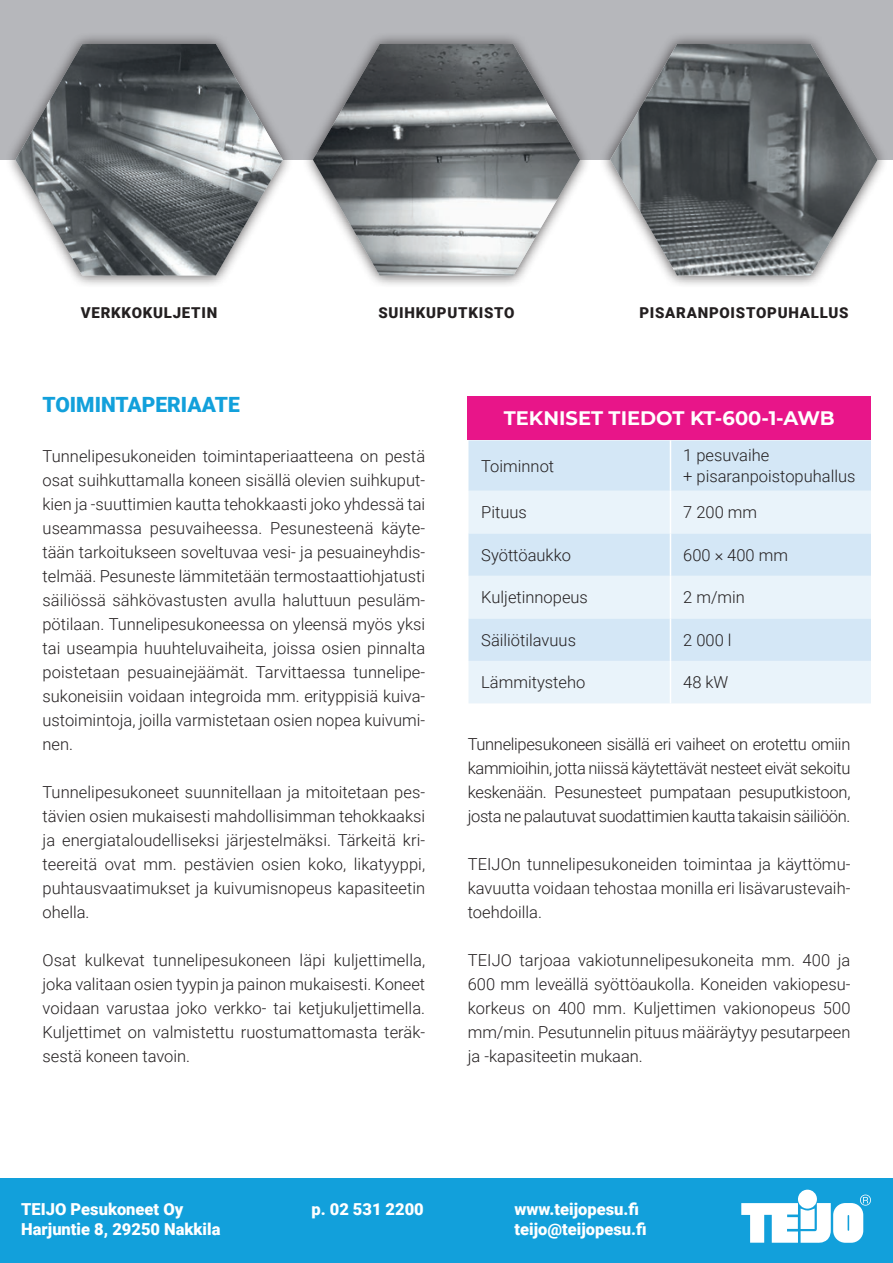
<style>
.page{position:relative;width:893px;height:1263px;background:#fff}
.page>*{position:absolute;margin:0;border:0;box-sizing:border-box;transform-origin:0 0}
.Otsikko_tekstissä{font:900 21px "Roboto";color:#12a0db}
.Perusteksti{font:700 19.5px "Montserrat";color:#fff}
.Perusteksti__grid{font:300 16.5px/24px "Roboto";color:#231f20;text-align:justify}
.t1{font:900 16.5px/19.5px "Roboto";color:#fff}
.Perusteksti-2{font:900 15px "Roboto";letter-spacing:.05em;color:#231f20}
</style>
<div class="page">
<div style="left:0;top:1178px;width:893px;height:85px;background:#12a0db"></div>
<svg style="left:798px;top:1190px;width:19px;height:18px"></svg>
<svg style="left:741px;top:1194px;width:130px;height:49px"></svg>
<div style="left:0;top:0;width:893px;height:160px;background:#b6b7bb"></div>
<div style="left:468px;top:396px;width:403px;height:44px;background:#e81589"></div>
<div style="left:468px;top:440px;width:403px;height:51px;background:#d4e7f6"></div>
<svg style="left:468px;top:491px;width:403px;height:212px;background:#e0eef8"></svg>
<hr style="left:670px;top:440px;width:1px;height:51px;background:#fff">
<hr style="left:670px;top:491px;width:1px;height:42px;background:#fff">
<hr style="left:670px;top:533px;width:1px;height:43px;background:#fff">
<hr style="left:670px;top:576px;width:1px;height:42px;background:#fff">
<hr style="left:670px;top:618px;width:1px;height:43px;background:#fff">
<hr style="left:670px;top:661px;width:1px;height:42px;background:#fff">
<div style="left:4px;top:32px;width:290px;height:256px;background:#231f20;opacity:.75"></div>
<img style="left:15px;top:44px;width:268px;height:231px">
<div style="left:302px;top:32px;width:289px;height:256px;background:#231f20;opacity:.75"></div>
<img style="left:313px;top:44px;width:267px;height:231px">
<div style="left:599px;top:32px;width:290px;height:256px;background:#231f20;opacity:.75"></div>
<img style="left:610px;top:44px;width:268px;height:231px">
<p class="Perusteksti-2" style="left:81px;top:302px;width:138px">VERKKOKULJETIN</p>
<p class="Perusteksti-2" style="left:378px;top:302px;width:138px">SUIHKUPUTKISTO</p>
<p class="Perusteksti-2" style="left:639px;top:302px;width:211px">PISARANPOISTOPUHALLUS</p>
<p class="Otsikko_tekstissä" style="left:43px;top:390px;width:199px">TOIMINTAPERIAATE</p>
<p class="Perusteksti__grid" style="left:43px;top:444px;width:384px">Tunnelipesukoneiden toimintaperiaatteena on pestä osat suihkuttamalla koneen sisällä olevien suihkuput&shy;kien ja -suuttimien kautta tehokkaasti joko yhdessä tai useammassa pesuvaiheessa. Pesunesteenä käyte&shy;tään tarkoitukseen soveltuvaa vesi- ja pesuaineyhdis&shy;telmää. Pesuneste lämmitetään termostaattiohjatusti säiliössä sähkövastusten avulla haluttuun pesuläm&shy;pötilaan. Tunnelipesukoneessa on yleensä myös yksi tai useampia huuhteluvaiheita, joissa osien pinnalta poistetaan pesuainejäämät. Tarvittaessa tunnelipe&shy;sukoneisiin voidaan integroida mm. erityppisiä kuiva&shy;ustoimintoja, joilla varmistetaan osien nopea kuivumi&shy;nen.</p>
<p class="Perusteksti__grid" style="left:43px;top:780px;width:384px">Tunnelipesukoneet suunnitellaan ja mitoitetaan pes&shy;tävien osien mukaisesti mahdollisimman tehokkaaksi ja energiataloudelliseksi järjestelmäksi. Tärkeitä kri&shy;teereitä ovat mm. pestävien osien koko, likatyyppi, puhtausvaatimukset ja kuivumisnopeus kapasiteetin ohella.</p>
<p class="Perusteksti__grid" style="left:43px;top:948px;width:384px">Osat kulkevat tunnelipesukoneen läpi kuljettimella, joka valitaan osien tyypin ja painon mukaisesti. Koneet voidaan varustaa joko verkko- tai ketjukuljettimella.<br>Kuljettimet on valmistettu ruostumattomasta teräk&shy;sestä koneen tavoin.</p>
<p class="Perusteksti" style="left:504px;top:404px;width:333px">TEKNISET TIEDOT KT-600-1-AWB</p>
<p class="Perusteksti__grid" style="left:481px;top:453px;width:74px">Toiminnot</p>
<p class="Perusteksti__grid" style="left:683px;top:444px;width:174px;line-height:21px">1 pesuvaihe<br>+ pisaranpoistopuhallus</p>
<p class="Perusteksti__grid" style="left:481px;top:500px;width:47px">Pituus</p>
<p class="Perusteksti__grid" style="left:683px;top:500px;width:75px">7 200 mm</p>
<p class="Perusteksti__grid" style="left:481px;top:542px;width:91px">Syöttöaukko</p>
<p class="Perusteksti__grid" style="left:683px;top:542px;width:106px">600 × 400 mm</p>
<p class="Perusteksti__grid" style="left:481px;top:585px;width:108px">Kuljetinnopeus</p>
<p class="Perusteksti__grid" style="left:683px;top:585px;width:63px">2 m/min</p>
<p class="Perusteksti__grid" style="left:481px;top:627px;width:96px">Säiliötilavuus</p>
<p class="Perusteksti__grid" style="left:683px;top:627px;width:50px">2 000 l</p>
<p class="Perusteksti__grid" style="left:481px;top:670px;width:106px">Lämmitysteho</p>
<p class="Perusteksti__grid" style="left:683px;top:670px;width:47px">48 kW</p>
<p class="Perusteksti__grid" style="left:468px;top:732px;width:384px">Tunnelipesukoneen sisällä eri vaiheet on erotettu omiin kammioihin, jotta niissä käytettävät nesteet eivät sekoitu keskenään. Pesunesteet pumpataan pesuputkistoon, josta ne palautuvat suodattimien kautta takaisin säiliöön.</p>
<p class="Perusteksti__grid" style="left:468px;top:852px;width:384px">TEIJOn tunnelipesukoneiden toimintaa ja käyttömu&shy;kavuutta voidaan tehostaa monilla eri lisävarustevaih&shy;toehdoilla.</p>
<p class="Perusteksti__grid" style="left:468px;top:948px;width:384px">TEIJO tarjoaa vakiotunnelipesukoneita mm. 400 ja 600 mm leveällä syöttöaukolla. Koneiden vakiopesu&shy;korkeus on 400 mm. Kuljettimen vakionopeus 500 mm/min. Pesutunnelin pituus määräytyy pesutarpeen ja -kapasiteetin mukaan.</p>
<p class="t1" style="left:21px;top:1199px;width:201px">TEIJO Pesukoneet Oy<br>Harjuntie 8, 29250 Nakkila</p>
<p class="t1" style="left:312px;top:1199px;width:114px">p. 02 531 2200</p>
<p class="t1" style="left:515px;top:1199px;width:134px">www.teijopesu.fi teijo@teijopesu.fi</p>
</div>
